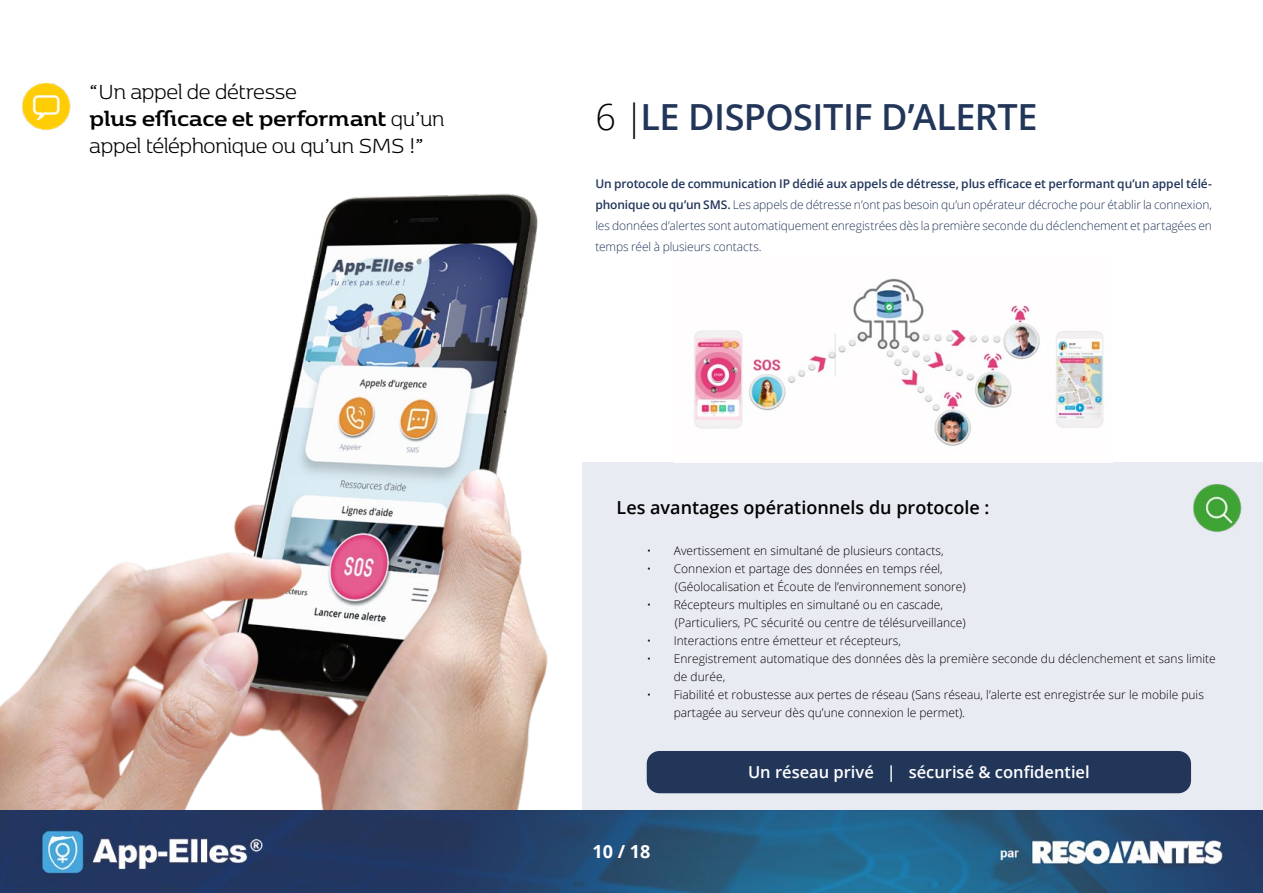
<style>
.page{position:relative;width:1263px;height:893px;background:#fff}
.page>*{position:absolute;margin:0;border:0;box-sizing:border-box;transform-origin:0 0}
.t1{font:600 36px "Open Sans";letter-spacing:-.015em;color:#22365a}
.t2{font:300 24px/27px "Kobenhavn";letter-spacing:-.02em;color:#000}
.t3{font:600 18px "Open Sans";color:#000}
.t4{font:700 18px "Open Sans";color:#fff}
.t5{font:600 16.5px "Open Sans";color:#fff}
.t6{font:300 12px/18px "Open Sans";color:#000}
.t7{font:300 12px/21px "Open Sans";letter-spacing:-.01em;color:#22365a;text-align:justify}
.s1{font-weight:700}
.s2{font-weight:300;color:#000}
.s3{font-weight:600}
</style>
<div class="page">
<img style="left:0;top:810px;width:1263px;height:83px">
<div style="left:583px;top:462px;width:680px;height:349px;background:#e9ebf2"></div>
<img style="left:0;top:193px;width:583px;height:616px">
<img style="left:694px;top:278px;width:410px;height:168px">
<img style="left:1191px;top:482px;width:51px;height:51px">
<img style="left:22px;top:83px;width:49px;height:48px">
<div style="left:647px;top:751px;width:544px;height:42px;background:#22365a;border-radius:13px"></div>
<h2 class="t2" style="left:89px;top:77px;width:357px">“Un appel de détresse<br><span class="s1">plus efficace et performant</span> qu’un appel téléphonique ou qu’un SMS !”</h2>
<h1 class="t1" style="left:595px;top:92px;width:444px"><span class="s2">6 |</span>LE DISPOSITIF D’ALERTE</h1>
<p class="t7" style="left:595px;top:173px;width:618px"><span class="s3">Un protocole de communication IP dédié aux appels de détresse, plus efficace et performant qu’un appel télé&shy;phonique ou qu’un SMS.</span> Les appels de détresse n’ont pas besoin qu’un opérateur décroche pour établir la connexion, les données d’alertes sont automatiquement enregistrées dès la première seconde du déclenchement et partagées en temps réel à plusieurs contacts.</p>
<h3 class="t3" style="left:617px;top:496px;width:374px">Les avantages opérationnels du protocole :</h3>
<p class="t6" style="left:647px;top:541px;width:298px">• Avertissement en simultané de plusieurs contacts,</p>
<p class="t6" style="left:675px;top:559px;width:292px;text-indent:-28px">• Connexion et partage des données en temps réel, (Géolocalisation et Écoute de l’environnement sonore)</p>
<p class="t6" style="left:675px;top:595px;width:292px;text-indent:-28px">• Récepteurs multiples en simultané ou en cascade, (Particuliers, PC sécurité ou centre de télésurveillance)</p>
<p class="t6" style="left:647px;top:631px;width:256px">• Interactions entre émetteur et récepteurs,</p>
<p class="t6" style="left:674px;top:649px;width:543px;text-indent:-27px">• Enregistrement automatique des données dès la première seconde du déclenchement et sans limite de durée,</p>
<p class="t6" style="left:674px;top:685px;width:532px;text-indent:-27px">• Fiabilité et robustesse aux pertes de réseau (Sans réseau, l’alerte est enregistrée sur le mobile puis partagée au serveur dès qu’une connexion le permet).</p>
<h3 class="t4" style="left:593px;top:839px;width:59px">10 / 18</h3>
<h3 class="t5" style="left:748px;top:760px;width:343px">Un réseau privé | sécurisé &amp; confidentiel</h3>
</div>
